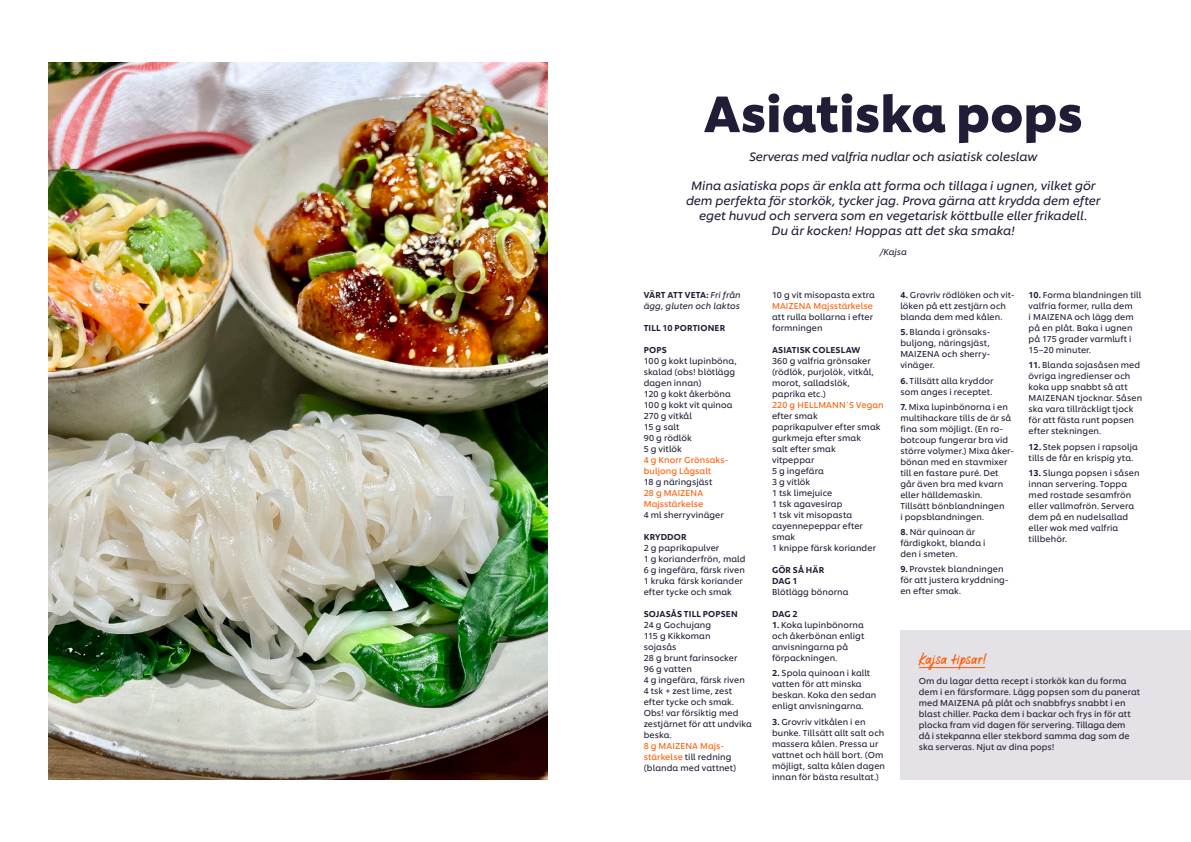
<style>
.page{position:relative;width:1191px;height:842px;background:#fff}
.page>*{position:absolute;margin:0;border:0;box-sizing:border-box;transform-origin:0 0}
.t1{font:700 50.1px "Unilever Shilling";letter-spacing:-.005em;color:#221d37}
.t2{font:20px "Chefs Hand";letter-spacing:.02em;color:#ff5a00}
.t3{font:italic 12px/15px "Unilever Shilling";letter-spacing:-.005em;color:#221d37;text-align:center}
.t4{font:8.5px/11px "Unilever Shilling";letter-spacing:.01em;color:#221d37}
.t5{font:8.5px/11px "Unilever Shilling";letter-spacing:.015em;color:#ff5a00}
.t6{font:500 8.5px "Unilever Shilling";letter-spacing:.015em;color:#221d37}
.t7{font:italic 8.5px/11px "Unilever Shilling";letter-spacing:.005em;color:#221d37}
.s1{font-weight:500;font-style:normal}
.s2{color:#ff5a00}
.s3{font-weight:500}
</style>
<div class="page">
<div style="left:900px;top:630px;width:291px;height:150px;background:#e4e1e7"></div>
<img style="left:48px;top:62px;width:499px;height:718px">
<hr style="left:919px;top:667px;width:65px;height:1px;background:#ff5a00">
<p class="t1" style="left:703px;top:74px;width:380px">Asiatiska pops</p>
<p class="t3" style="left:749px;top:148px;width:290px">Serveras med valfria nudlar och asiatisk coleslaw</p>
<p class="t3" style="left:686px;top:178px;width:416px">Mina asiatiska pops är enkla att forma och tillaga i ugnen, vilket gör dem perfekta för storkök, tycker jag. Prova gärna att krydda dem efter eget huvud och servera som en vegetarisk köttbulle eller frikadell.<br>Du är kocken! Hoppas att det ska smaka!</p>
<p class="t7" style="left:879px;top:246px;width:28px">/Kajsa</p>
<p class="t7" style="left:643px;top:289px;width:99px"><span class="s1">VÄRT ATT VETA:</span> Fri från ägg, gluten och laktos</p>
<p class="t6" style="left:643px;top:322px;width:83px">TILL 10 PORTIONER</p>
<p class="t6" style="left:643px;top:344px;width:25px">POPS</p>
<p class="t4" style="left:643px;top:355px;width:95px">100 g kokt lupinböna, skalad (obs! blötlägg dagen innan)</p>
<p class="t4" style="left:643px;top:388px;width:89px">120 g kokt åkerböna</p>
<p class="t4" style="left:643px;top:399px;width:90px">100 g kokt vit quinoa</p>
<p class="t4" style="left:643px;top:410px;width:50px">270 g vitkål</p>
<p class="t4" style="left:643px;top:421px;width:37px">15 g salt</p>
<p class="t4" style="left:643px;top:432px;width:50px">90 g rödlök</p>
<p class="t4" style="left:643px;top:443px;width:40px">5 g vitlök</p>
<p class="t5" style="left:643px;top:454px;width:86px">4 g Knorr Grönsaks&shy;buljong Lågsalt</p>
<p class="t4" style="left:643px;top:476px;width:70px">18 g näringsjäst</p>
<p class="t5" style="left:643px;top:487px;width:61px">28 g MAIZENA<br>Majsstärkelse</p>
<p class="t4" style="left:643px;top:509px;width:82px">4 ml sherryvinäger</p>
<p class="t6" style="left:643px;top:531px;width:44px">KRYDDOR</p>
<p class="t4" style="left:643px;top:542px;width:77px">2 g paprikapulver</p>
<p class="t4" style="left:643px;top:553px;width:103px">1 g korianderfrön, mald</p>
<p class="t4" style="left:643px;top:564px;width:103px">6 g ingefära, färsk riven</p>
<p class="t4" style="left:643px;top:575px;width:101px">1 kruka färsk koriander efter tycke och smak</p>
<p class="t6" style="left:643px;top:608px;width:96px">SOJASÅS TILL POPSEN</p>
<p class="t4" style="left:643px;top:619px;width:69px">24 g Gochujang</p>
<p class="t4" style="left:643px;top:630px;width:68px">115 g Kikkoman sojasås</p>
<p class="t4" style="left:643px;top:652px;width:95px">28 g brunt farinsocker</p>
<p class="t4" style="left:643px;top:663px;width:50px">96 g vatten</p>
<p class="t4" style="left:643px;top:674px;width:103px">4 g ingefära, färsk riven</p>
<p class="t4" style="left:643px;top:685px;width:110px">4 tsk + zest lime, zest efter tycke och smak.<br>Obs! var försiktig med zestjärnet för att undvika beska.</p>
<p class="t4" style="left:643px;top:740px;width:94px"><span class="s2">8 g MAIZENA Majs&shy;stärkelse</span> till redning (blanda med vattnet)</p>
<p class="t4" style="left:900px;top:289px;width:116px"><span class="s3">4.</span> Grovriv rödlöken och vit&shy;löken på ett zestjärn och blanda dem med kålen.</p>
<p class="t4" style="left:900px;top:326px;width:91px;text-align:justify"><span class="s3">5.</span> Blanda i grönsaks&shy;buljong, näringsjäst, MAIZENA och sherry&shy;vinäger.</p>
<p class="t4" style="left:900px;top:374px;width:95px"><span class="s3">6.</span> Tillsätt alla kryddor som anges i receptet.</p>
<p class="t4" style="left:900px;top:401px;width:115px"><span class="s3">7.</span> Mixa lupinbönorna i en multihackare tills de är så fina som möjligt. (En ro&shy;botcoup fungerar bra vid större volymer.) Mixa åker&shy;bönan med en stavmixer till en fastare puré. Det går även bra med kvarn eller hälldemaskin.<br>Tillsätt bönblandningen<br>i popsblandningen.</p>
<p class="t4" style="left:900px;top:526px;width:87px"><span class="s3">8.</span> När quinoan är färdigkokt, blanda i den i smeten.</p>
<p class="t4" style="left:900px;top:563px;width:110px"><span class="s3">9.</span> Provstek blandningen för att justera kryddning&shy;en efter smak.</p>
<p class="t4" style="left:1028px;top:289px;width:114px"><span class="s3">10.</span> Forma blandningen till valfria former, rulla dem<br>i MAIZENA och lägg dem på en plåt. Baka i ugnen på 175 grader varmluft i<br>15–20 minuter.</p>
<p class="t4" style="left:1028px;top:359px;width:115px"><span class="s3">11.</span> Blanda sojasåsen med övriga ingredienser och koka upp snabbt så att<br>MAIZENAN tjocknar. Såsen ska vara tillräckligt tjock för att fästa runt popsen efter stekningen.</p>
<p class="t4" style="left:1028px;top:440px;width:111px"><span class="s3">12.</span> Stek popsen i rapsolja tills de får en krispig yta.</p>
<p class="t4" style="left:1028px;top:467px;width:112px"><span class="s3">13.</span> Slunga popsen i såsen innan servering. Toppa med rostade sesamfrön eller vallmofrön. Servera dem på en nudelsallad eller wok med valfria tillbehör.</p>
<p class="t4" style="left:772px;top:289px;width:104px">10 g vit misopasta extra<br><span class="s2">MAIZENA Majsstärkelse </span>att rulla bollarna i efter formningen</p>
<p class="t6" style="left:772px;top:344px;width:90px">ASIATISK COLESLAW</p>
<p class="t4" style="left:772px;top:355px;width:104px">360 g valfria grönsaker (rödlök, purjolök, vitkål, morot, salladslök, paprika etc.)</p>
<p class="t5" style="left:772px;top:399px;width:113px">220 g HELLMANN´S Vegan</p>
<p class="t4" style="left:772px;top:410px;width:110px">efter smak paprikapulver efter smak gurkmeja efter smak<br>salt efter smak<br>vitpeppar</p>
<p class="t4" style="left:772px;top:465px;width:53px">5 g ingefära</p>
<p class="t4" style="left:772px;top:476px;width:40px">3 g vitlök</p>
<p class="t4" style="left:772px;top:487px;width:62px">1 tsk limejuice</p>
<p class="t4" style="left:772px;top:498px;width:72px">1 tsk agavesirap</p>
<p class="t4" style="left:772px;top:509px;width:82px">1 tsk vit misopasta</p>
<p class="t4" style="left:772px;top:520px;width:92px">cayennepeppar efter smak</p>
<p class="t4" style="left:772px;top:542px;width:105px">1 knippe färsk koriander</p>
<p class="t6" style="left:772px;top:564px;width:54px">GÖR SÅ HÄR</p>
<p class="t4" style="left:772px;top:575px;width:78px"><span class="s3">DAG 1<br></span>Blötlägg bönorna</p>
<p class="t6" style="left:772px;top:608px;width:27px">DAG 2</p>
<p class="t4" style="left:772px;top:619px;width:94px"><span class="s3">1.</span> Koka lupinbönorna och åkerbönan enligt anvisningarna på förpackningen.</p>
<p class="t4" style="left:772px;top:667px;width:106px"><span class="s3">2.</span> Spola quinoan i kallt vatten för att minska beskan. Koka den sedan enligt anvisningarna.</p>
<p class="t4" style="left:772px;top:715px;width:115px"><span class="s3">3.</span> Grovriv vitkålen i en bunke. Tillsätt allt salt och massera kålen. Pressa ur vattnet och häll bort. (Om möjligt, salta kålen dagen innan för bästa resultat.)</p>
<p class="t2" style="left:918px;top:649px;width:70px">Kajsa tipsar!</p>
<p class="t4" style="left:918px;top:674px;width:223px">Om du lagar detta recept i storkök kan du forma dem i en färsformare. Lägg popsen som du panerat med MAIZENA på plåt och snabbfrys snabbt i en blast chiller. Packa dem i backar och frys in för att plocka fram vid dagen för servering. Tillaga dem<br>då i stekpanna eller stekbord samma dag som de ska serveras. Njut av dina pops!</p>
</div>
